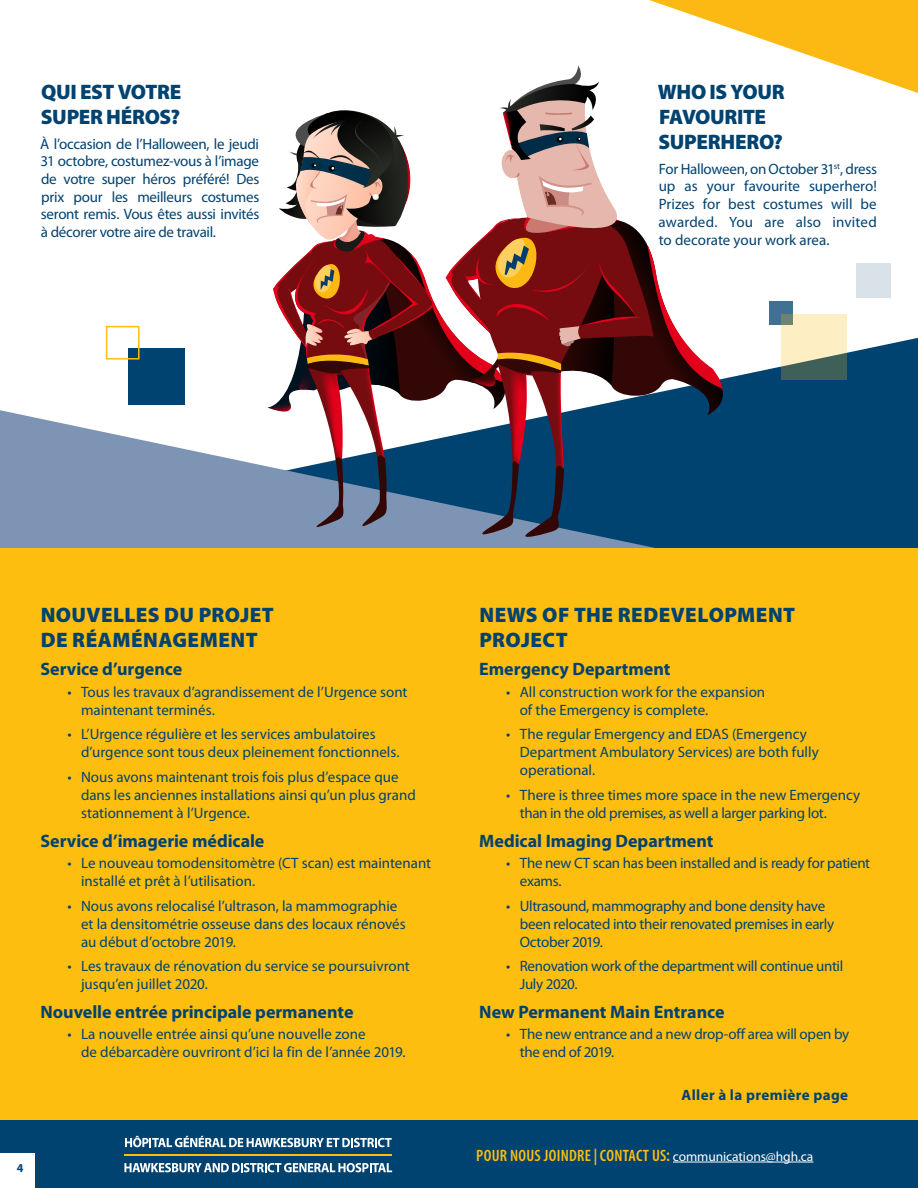
<style>
.page{position:relative;width:918px;height:1188px;background:#fff}
.page>*{position:absolute;margin:0;border:0;box-sizing:border-box;transform-origin:0 0}
.Titre{font:900 21px/25.2px "Myriad Pro";letter-spacing:.01em;color:#004270}
.Titre-2{font:900 21px/25.2px "Myriad Pro";letter-spacing:-.015em;color:#004270}
.Titre-3{font:900 21px/25.2px "Myriad Pro";letter-spacing:-.02em;color:#004270}
.sous-titre{font:700 18px "Myriad Pro";color:#004270}
.t1{font:600 condensed 16.5px "Myriad Pro";letter-spacing:.015em;color:#febe10}
.texte{font:15px/18px "Myriad Pro";letter-spacing:-.005em;color:#004270}
.texte_10{font:15px/17.7px "Myriad Pro";letter-spacing:-.015em;color:#004270;text-align:justify}
.texte_10-2{font:700 15px "Myriad Pro";letter-spacing:.025em;color:#004270}
.t2{font:700 12px "Myriad Pro";color:#004270}
.s1{font-size:18px}
.s2{font-weight:400;font-stretch:normal;font-size:13.5px;color:#fff}
</style>
<div class="page">
<svg style="left:105px;top:338px;width:813px;height:211px"></svg>
<svg style="left:0;top:410px;width:669px;height:139px;fill:#7e94b4"></svg>
<div style="left:0;top:549px;width:918px;height:572px;background:#febe10"></div>
<div style="left:0;top:1121px;width:918px;height:67px;background:#004270"></div>
<hr style="left:673px;top:1162px;width:140px;height:1px;background:#fff">
<div style="left:0;top:1153px;width:35px;height:35px;background:#fff"></div>
<svg style="left:125px;top:1136px;width:267px;height:11px"></svg>
<svg style="left:124px;top:1163px;width:268px;height:9px"></svg>
<hr style="left:124px;top:1154px;width:268px;height:1px;background:#febe10">
<div style="left:128px;top:348px;width:57px;height:57px;background:#004270"></div>
<div style="left:106px;top:326px;width:34px;height:34px;border:2px solid #febe10"></div>
<svg style="left:266px;top:0;width:652px;height:542px"></svg>
<div style="left:856px;top:264px;width:35px;height:34px;background:#d9e2e9"></div>
<p class="Titre-3" style="left:41px;top:79px;width:142px">QUI EST VOTRE<br>SUPER HÉROS?</p>
<p class="texte_10" style="left:40px;top:134px;width:221px">À l’occasion de l’Halloween, le jeudi 31 octobre, costumez-vous à l’image de votre super héros préféré! Des prix pour les meilleurs costumes seront remis. Vous êtes aussi invités à décorer votre aire de travail.</p>
<p class="Titre-2" style="left:658px;top:79px;width:128px">WHO IS YOUR<br>FAVOURITE<br>SUPERHERO?</p>
<p class="texte_10" style="left:659px;top:160px;width:220px">For Halloween, on October 31<sup>st</sup>, dress up as your favourite superhero!<br>Prizes for best costumes will be awarded. You are also invited to decorate your work area.</p>
<p class="Titre" style="left:41px;top:602px;width:235px">NOUVELLES DU PROJET<br>DE RÉAMÉNAGEMENT</p>
<p class="sous-titre" style="left:40px;top:658px;width:143px">Service d’urgence</p>
<p class="texte" style="left:81px;top:682px;width:328px;text-indent:-14px">• Tous les travaux d’agrandissement de l’Urgence sont maintenant terminés.</p>
<p class="texte" style="left:81px;top:725px;width:320px;text-indent:-14px">• L’Urgence régulière et les services ambulatoires d’urgence sont tous deux pleinement fonctionnels.</p>
<p class="texte" style="left:81px;top:768px;width:336px;text-indent:-14px">• Nous avons maintenant trois fois plus d’espace que dans les anciennes installations ainsi qu’un plus grand stationnement à l’Urgence.</p>
<p class="sous-titre" style="left:40px;top:829px;width:225px">Service d’imagerie médicale</p>
<p class="texte" style="left:81px;top:854px;width:352px;text-indent:-14px">• Le nouveau tomodensitomètre (CT scan) est maintenant installé et prêt à l’utilisation.</p>
<p class="texte" style="left:81px;top:896px;width:326px;text-indent:-14px">• Nous avons relocalisé l’ultrason, la mammographie et la densitométrie osseuse dans des locaux rénovés au début d’octobre 2019.</p>
<p class="texte" style="left:81px;top:957px;width:330px;text-indent:-14px">• Les travaux de rénovation du service se poursuivront jusqu’en juillet 2020.</p>
<p class="sous-titre" style="left:40px;top:1000px;width:315px">Nouvelle entrée principale permanente</p>
<p class="texte" style="left:81px;top:1025px;width:326px;text-indent:-14px">• La nouvelle entrée ainsi qu’une nouvelle zone<br>de débarcadère ouvriront d’ici la fin de l’année 2019.</p>
<p class="t2" style="left:17px;top:1160px;width:8px">4</p>
<p class="Titre" style="left:479px;top:602px;width:317px">NEWS OF THE REDEVELOPMENT<br>PROJECT</p>
<p class="sous-titre" style="left:479px;top:658px;width:193px">Emergency Department</p>
<p class="texte" style="left:520px;top:682px;width:247px;text-indent:-14px">• All construction work for the expansion of the Emergency is complete.</p>
<p class="texte" style="left:520px;top:725px;width:301px;text-indent:-14px">• The regular Emergency and EDAS (Emergency<br>Department Ambulatory Services) are both fully operational.</p>
<p class="texte" style="left:520px;top:786px;width:342px;text-indent:-14px">• There is three times more space in the new Emergency than in the old premises, as well a larger parking lot.</p>
<p class="sous-titre" style="left:479px;top:829px;width:236px">Medical Imaging Department</p>
<p class="texte" style="left:520px;top:854px;width:352px;text-indent:-14px">• The new CT scan has been installed and is ready for patient exams.</p>
<p class="texte" style="left:520px;top:896px;width:316px;text-indent:-14px">• Ultrasound, mammography and bone density have been relocated into their renovated premises in early<br>October 2019.</p>
<p class="texte" style="left:520px;top:957px;width:325px;text-indent:-14px">• Renovation work of the department will continue until<br>July 2020.</p>
<p class="sous-titre" style="left:479px;top:1000px;width:247px">New Permanent Main Entrance</p>
<p class="texte" style="left:520px;top:1025px;width:331px;text-indent:-14px">• The new entrance and a new drop-off area will open by the end of 2019.</p>
<p class="texte_10-2" style="left:682px;top:1085px;width:168px">Aller à la première page</p>
<p class="t1" style="left:476px;top:1146px;width:339px">POUR NOUS JOINDRE | CONTACT US<span class="s1">:</span> <span class="s2">communications@hgh.ca</span></p>
</div>
